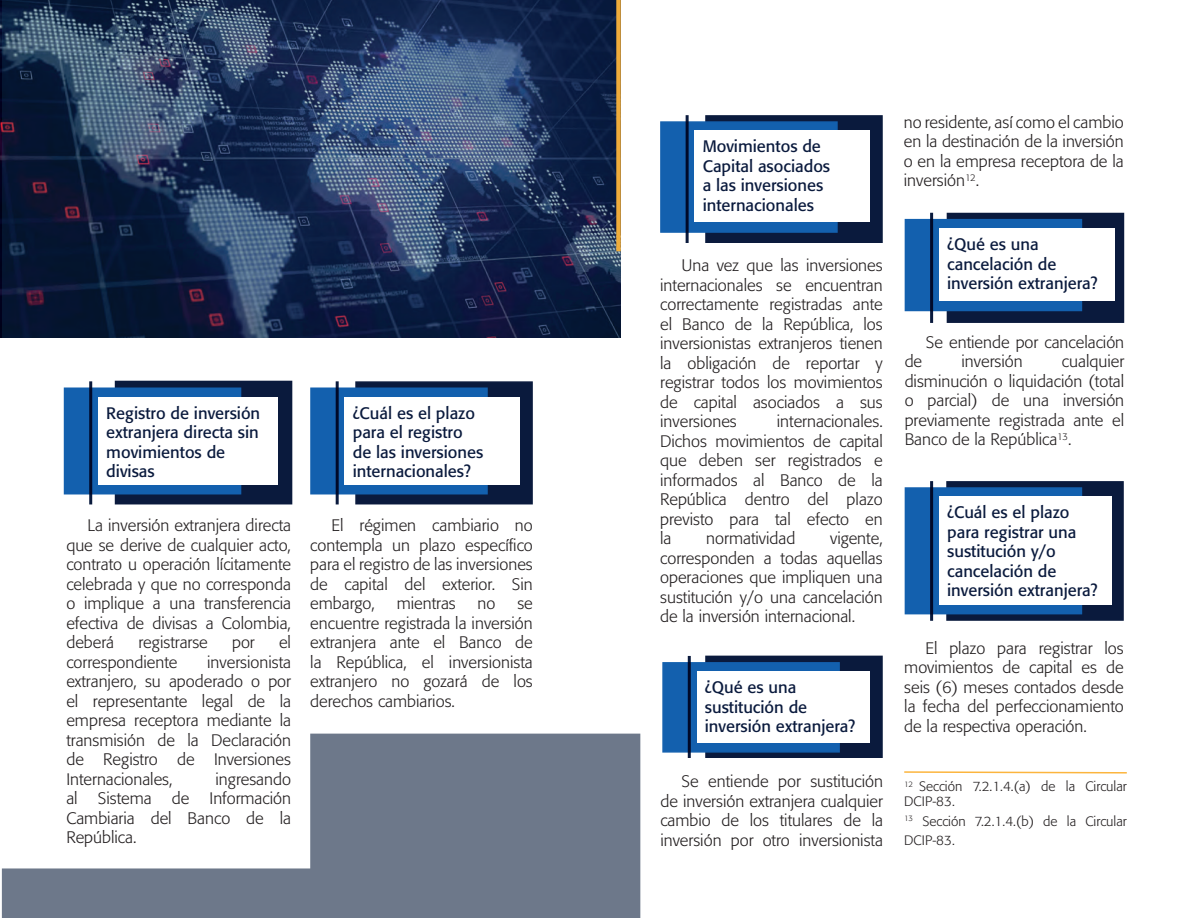
<style>
.page{position:relative;width:1188px;height:918px;background:#fff}
.page>*{position:absolute;margin:0;border:0;box-sizing:border-box;transform-origin:0 0}
.t1{font:300 16.5px/19.5px "Formata";color:#231f20;text-align:justify}
.t2{font:16.5px/19.5px "Formata";color:#0a1a3d}
.t3{font:300 13.5px/15px "Formata";color:#231f20}
</style>
<div class="page">
<div style="left:946px;top:481px;width:178px;height:140px;background:#0a1a3d;border:2px solid #0a1a3d"></div>
<div style="left:947px;top:213px;width:177px;height:110px;background:#0a1a3d;border:2px solid #0a1a3d"></div>
<div style="left:705px;top:656px;width:178px;height:102px;background:#0a1a3d"></div>
<div style="left:705px;top:115px;width:178px;height:128px;background:#0a1a3d;border:2px solid #0a1a3d"></div>
<div style="left:355px;top:381px;width:178px;height:123px;background:#0a1a3d;border:2px solid #0a1a3d"></div>
<div style="left:310px;top:388px;width:178px;height:106px;background:#1360ae"></div>
<div style="left:115px;top:381px;width:177px;height:123px;background:#0a1a3d"></div>
<svg style="left:2px;top:0;width:619px;height:337px;background:#243759"></svg>
<div style="left:64px;top:388px;width:177px;height:106px;background:#1360ae"></div>
<div style="left:98px;top:397px;width:180px;height:88px;background:#fff"></div>
<hr style="left:89px;top:381px;width:3px;height:123px;background:#0a1a3d">
<div style="left:345px;top:397px;width:175px;height:88px;background:#fff"></div>
<hr style="left:336px;top:381px;width:3px;height:123px;background:#0a1a3d">
<div style="left:660px;top:121px;width:178px;height:112px;background:#1360ae;border:2px solid #1360ae"></div>
<div style="left:695px;top:131px;width:175px;height:91px;background:#fff"></div>
<hr style="left:686px;top:115px;width:3px;height:128px;background:#0a1a3d">
<div style="left:662px;top:662px;width:178px;height:91px;background:#1360ae;border:2px solid #1360ae"></div>
<div style="left:697px;top:671px;width:173px;height:72px;background:#fff"></div>
<hr style="left:688px;top:656px;width:3px;height:102px;background:#0a1a3d">
<svg style="left:904px;top:771px;width:223px;height:3px"></svg>
<div style="left:905px;top:219px;width:177px;height:92px;background:#1360ae"></div>
<div style="left:939px;top:228px;width:175px;height:73px;background:#fff"></div>
<hr style="left:930px;top:213px;width:3px;height:110px;background:#0a1a3d">
<div style="left:905px;top:487px;width:177px;height:127px;background:#1360ae;border:2px solid #1360ae"></div>
<div style="left:939px;top:497px;width:173px;height:108px;background:#fff"></div>
<hr style="left:930px;top:481px;width:3px;height:140px;background:#0a1a3d">
<div style="left:310px;top:734px;width:330px;height:184px;background:#6d788a"></div>
<div style="left:616px;top:0;width:5px;height:251px;background:#efac3b"></div>
<div style="left:2px;top:868px;width:330px;height:50px;background:#6d788a"></div>
<p class="t2" style="left:106px;top:403px;width:155px">Registro de inversión extranjera directa sin movimientos de divisas</p>
<p class="t1" style="left:66px;top:516px;width:226px;text-indent:21px">La inversión extranjera directa que se derive de cualquier acto, contrato u operación lícitamente celebrada y que no corresponda o implique a una transferencia efectiva de divisas a Colombia, deberá</p>
<p class="t1" style="left:138px;top:633px;width:71px">registrarse</p>
<p class="t1" style="left:232px;top:633px;width:24px">por</p>
<p class="t1" style="left:279px;top:633px;width:14px">el</p>
<p class="t1" style="left:66px;top:652px;width:113px">correspondiente</p>
<p class="t1" style="left:66px;top:652px;width:226px;text-indent:141px">inversionista extranjero, su apoderado o por el representante legal de la empresa receptora mediante la transmisión de la Declaración de Registro de Inversiones Internacionales,</p>
<p class="t1" style="left:66px;top:769px;width:226px;text-indent:149px">ingresando al Sistema de Información Cambiaria del Banco de la República.</p>
<p class="t2" style="left:353px;top:403px;width:132px">¿Cuál es el plazo para el registro de las inversiones internacionales?</p>
<p class="t1" style="left:310px;top:516px;width:224px;text-indent:21px">El régimen cambiario no contempla un plazo específico para el registro de las inversiones de capital del exterior. Sin embargo,</p>
<p class="t1" style="left:397px;top:594px;width:61px">mientras</p>
<p class="t1" style="left:478px;top:594px;width:19px">no</p>
<p class="t1" style="left:310px;top:594px;width:224px;text-indent:207px">se encuentre registrada la inversión extranjera ante el Banco de la República, el inversionista extranjero no gozará de los derechos cambiarios.</p>
<p class="t2" style="left:703px;top:137px;width:129px">Movimientos de<br>Capital asociados a las inversiones internacionales</p>
<p class="t1" style="left:660px;top:256px;width:224px;text-indent:21px">Una vez que las inversiones internacionales se encuentran correctamente registradas ante el Banco de la República, los inversionistas extranjeros tienen la obligación de reportar y registrar todos los movimientos de capital asociados a sus inversiones</p>
<p class="t1" style="left:660px;top:412px;width:224px;text-indent:117px">internacionales.<br>Dichos movimientos de capital que deben ser registrados e informados al Banco de la República dentro del plazo previsto para tal efecto en la</p>
<p class="t1" style="left:706px;top:529px;width:91px">normatividad</p>
<p class="t1" style="left:660px;top:529px;width:224px;text-indent:170px">vigente, corresponden a todas aquellas operaciones que impliquen una sustitución y/o una cancelación de la inversión internacional.</p>
<p class="t2" style="left:705px;top:678px;width:152px">¿Qué es una sustitución de inversión extranjera?</p>
<p class="t1" style="left:660px;top:772px;width:224px;text-indent:21px">Se entiende por sustitución de inversión extranjera cualquier cambio de los titulares de la inversión por otro inversionista</p>
<p class="t1" style="left:904px;top:112px;width:222px">no residente, así como el cambio en la destinación de la inversión o en la empresa receptora de la inversión<sup>12</sup>.</p>
<p class="t2" style="left:947px;top:234px;width:152px">¿Qué es una cancelación de inversión extranjera?</p>
<p class="t1" style="left:926px;top:332px;width:200px">Se entiende por cancelación</p>
<p class="t1" style="left:905px;top:352px;width:19px">de</p>
<p class="t1" style="left:961px;top:352px;width:63px">inversión</p>
<p class="t1" style="left:905px;top:352px;width:221px;text-indent:157px">cualquier disminución o liquidación (total o parcial) de una inversión previamente registrada ante el Banco de la República<sup>13</sup>.</p>
<p class="t2" style="left:947px;top:503px;width:152px">¿Cuál es el plazo para registrar una sustitución y/o cancelación de inversión extranjera?</p>
<p class="t1" style="left:904px;top:638px;width:221px;text-indent:21px">El plazo para registrar los movimientos de capital es de seis (6) meses contados desde la fecha del perfeccionamiento de la respectiva operación.</p>
<p class="t3" style="left:904px;top:779px;width:224px"><sup>12</sup> Sección 7.2.1.4.(a) de la Circular<br>DCIP-83.</p>
<p class="t3" style="left:904px;top:811px;width:224px;line-height:19.5px"><sup>13</sup> Sección 7.2.1.4.(b) de la Circular<br>DCIP-83.</p>
</div>
